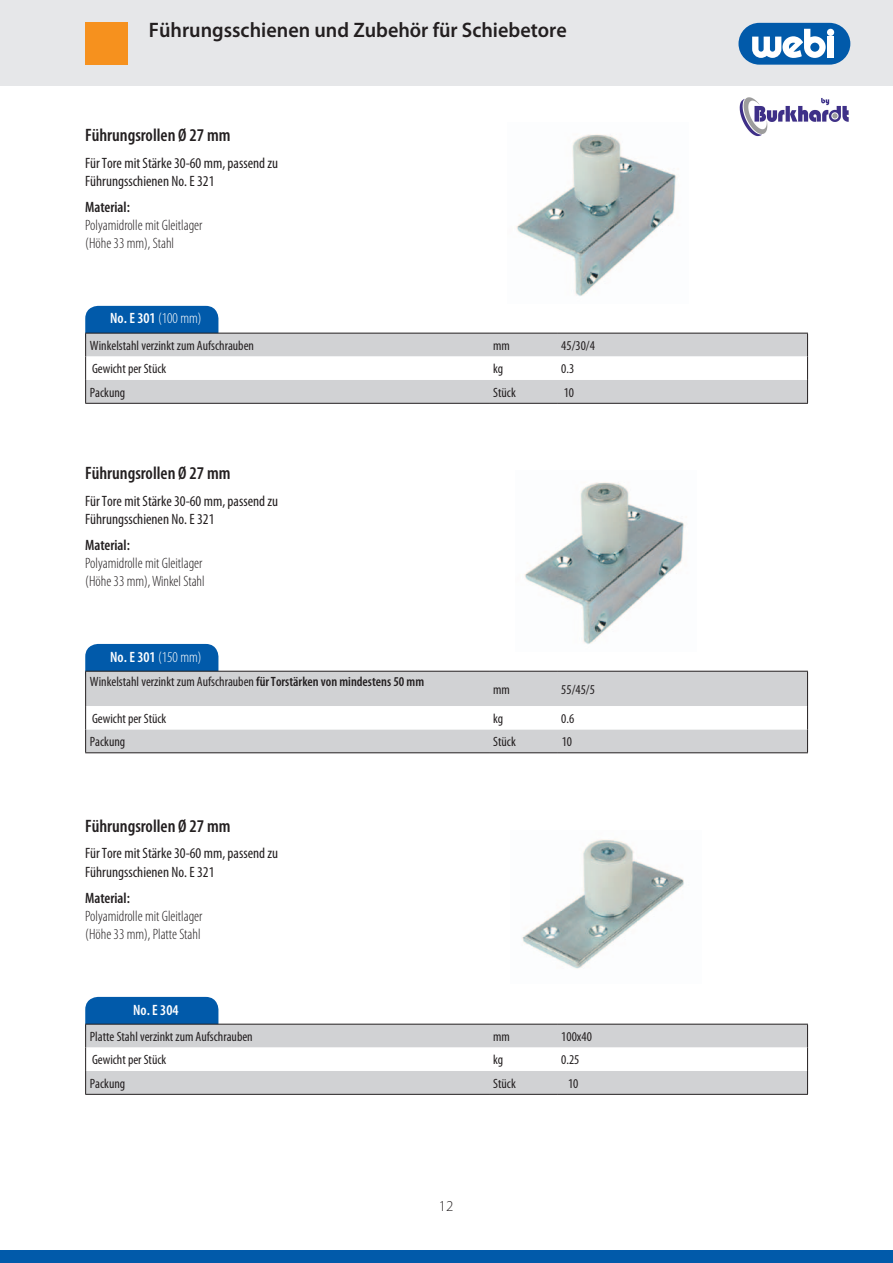
<style>
.page{position:relative;width:893px;height:1263px;background:#fff}
.page>*{position:absolute;margin:0;border:0;box-sizing:border-box;transform-origin:0 0}
.t1{font:600 21px "Myriad Pro";color:#231f20;scale:.96 1}
.t2{font:600 condensed 18px "Myriad Pro";color:#231f20}
.t3{font:condensed 15px/18px "Myriad Pro";color:#231f20}
.t4{font:300 condensed 15px/18px "Myriad Pro";color:#231f20}
.t5{font:600 condensed 15px "Myriad Pro";color:#fff}
.t6{font:600 condensed 15px "Myriad Pro";color:#231f20}
.t7{font:300 15px "Myriad Pro";color:#231f20}
.t8{font:condensed 13.5px/23.4px "Myriad Pro";color:#231f20}
.s1{font-weight:300}
.s2{font-weight:600}
</style>
<div class="page">
<div style="left:0;top:0;width:893px;height:86px;background:#e6e7e9"></div>
<div style="left:738px;top:23px;width:112px;height:42px;background:#015aaa;border-radius:21px"></div>
<div style="left:827px;top:29px;width:7px;height:7px;background:#fff;border-radius:50%"></div>
<div style="left:827px;top:37px;width:7px;height:21px;background:#fff"></div>
<svg style="left:752px;top:29px;width:74px;height:29px"></svg>
<div style="left:85px;top:22px;width:43px;height:43px;background:#f6911e"></div>
<div style="left:0;top:1250px;width:893px;height:13px;background:#015aaa"></div>
<div style="left:85px;top:306px;width:133px;height:43px;background:#015aaa;border-radius:13px"></div>
<div style="left:85px;top:644px;width:133px;height:43px;background:#015aaa;border-radius:13px"></div>
<svg style="left:85px;top:333px;width:723px;height:70px"></svg>
<hr style="left:85px;top:403px;width:404px;height:1px;background:#231f20">
<hr style="left:489px;top:403px;width:68px;height:1px;background:#231f20">
<hr style="left:557px;top:403px;width:251px;height:1px;background:#231f20">
<div style="left:86px;top:672px;width:721px;height:34px;background:#d1d2d4"></div>
<hr style="left:85px;top:671px;width:404px;height:1px;background:#231f20">
<hr style="left:85px;top:671px;width:1px;height:35px;background:#231f20">
<hr style="left:489px;top:671px;width:68px;height:1px;background:#231f20">
<hr style="left:557px;top:671px;width:251px;height:1px;background:#231f20">
<hr style="left:807px;top:671px;width:1px;height:35px;background:#231f20">
<svg style="left:85px;top:706px;width:723px;height:46px"></svg>
<hr style="left:85px;top:752px;width:404px;height:1px;background:#231f20">
<hr style="left:489px;top:752px;width:68px;height:1px;background:#231f20">
<hr style="left:557px;top:752px;width:251px;height:1px;background:#231f20">
<img style="left:524px;top:482px;width:161px;height:162px">
<div style="left:85px;top:997px;width:133px;height:43px;background:#015aaa;border-radius:13px"></div>
<svg style="left:85px;top:1024px;width:723px;height:70px"></svg>
<hr style="left:85px;top:1094px;width:404px;height:1px;background:#231f20">
<hr style="left:489px;top:1094px;width:68px;height:1px;background:#231f20">
<hr style="left:557px;top:1094px;width:251px;height:1px;background:#231f20">
<img style="left:522px;top:839px;width:162px;height:130px">
<img style="left:739px;top:97px;width:110px;height:40px">
<img style="left:516px;top:134px;width:161px;height:162px">
<h1 class="t1" style="left:149px;top:17px;width:437px">Führungsschienen und Zubehör für Schiebetore</h1>
<h2 class="t2" style="left:85px;top:125px;width:147px">Führungsrollen Ø 27 mm</h2>
<p class="t3" style="left:85px;top:154px;width:195px">Für Tore mit Stärke 30-60 mm, passend zu<br>Führungsschienen No. E 321</p>
<p class="t6" style="left:85px;top:199px;width:46px">Material:</p>
<p class="t4" style="left:85px;top:216px;width:119px">Polyamidrolle mit Gleitlager (Höhe 33 mm), Stahl</p>
<p class="t5" style="left:110px;top:310px;width:93px">No. E 301 <span class="s1">(100 mm)</span></p>
<p class="t8" style="left:90px;top:334px;width:166px">Winkelstahl verzinkt zum Aufschrauben<br>Gewicht per Stück<br>Packung</p>
<h2 class="t2" style="left:85px;top:463px;width:147px">Führungsrollen Ø 27 mm</h2>
<p class="t3" style="left:85px;top:491px;width:195px">Für Tore mit Stärke 30-60 mm, passend zu<br>Führungsschienen No. E 321</p>
<p class="t6" style="left:85px;top:537px;width:46px">Material:</p>
<p class="t4" style="left:85px;top:555px;width:121px">Polyamidrolle mit Gleitlager (Höhe 33 mm), Winkel Stahl</p>
<p class="t5" style="left:110px;top:648px;width:93px">No. E 301 <span class="s1">(150 mm)</span></p>
<p class="t8" style="left:493px;top:334px;width:18px">mm</p>
<p class="t8" style="left:561px;top:334px;width:35px">45/30/4</p>
<p class="t8" style="left:493px;top:357px;width:11px">kg</p>
<p class="t8" style="left:561px;top:357px;width:15px">0.3</p>
<p class="t8" style="left:493px;top:380px;width:24px">Stück</p>
<p class="t8" style="left:564px;top:380px;width:12px">10</p>
<p class="t8" style="left:90px;top:669px;width:336px">Winkelstahl verzinkt zum Aufschrauben <span class="s2">für Torstärken von mindestens 50 mm</span></p>
<p class="t8" style="left:92px;top:706px;width:76px">Gewicht per Stück</p>
<p class="t8" style="left:493px;top:706px;width:11px">kg</p>
<p class="t8" style="left:561px;top:706px;width:15px">0.6</p>
<p class="t8" style="left:90px;top:730px;width:37px">Packung</p>
<p class="t8" style="left:493px;top:730px;width:24px">Stück</p>
<p class="t8" style="left:562px;top:730px;width:12px">10</p>
<p class="t8" style="left:493px;top:677px;width:18px">mm</p>
<p class="t8" style="left:561px;top:677px;width:35px">55/45/5</p>
<h2 class="t2" style="left:85px;top:816px;width:147px">Führungsrollen Ø 27 mm</h2>
<p class="t3" style="left:85px;top:844px;width:195px">Für Tore mit Stärke 30-60 mm, passend zu<br>Führungsschienen No. E 321</p>
<p class="t6" style="left:85px;top:890px;width:46px">Material:</p>
<p class="t4" style="left:85px;top:907px;width:119px">Polyamidrolle mit Gleitlager (Höhe 33 mm), Platte Stahl</p>
<p class="t5" style="left:133px;top:1001px;width:47px">No. E 304</p>
<p class="t8" style="left:90px;top:1024px;width:164px">Platte Stahl verzinkt zum Aufschrauben<br>Gewicht per Stück<br>Packung</p>
<p class="t8" style="left:493px;top:1024px;width:18px">mm</p>
<p class="t8" style="left:561px;top:1024px;width:32px">100x40</p>
<p class="t8" style="left:493px;top:1048px;width:11px">kg</p>
<p class="t8" style="left:561px;top:1048px;width:20px">0.25</p>
<p class="t8" style="left:493px;top:1071px;width:24px">Stück</p>
<p class="t8" style="left:568px;top:1071px;width:12px">10</p>
<p class="t7" style="left:439px;top:1197px;width:16px">12</p>
</div>
